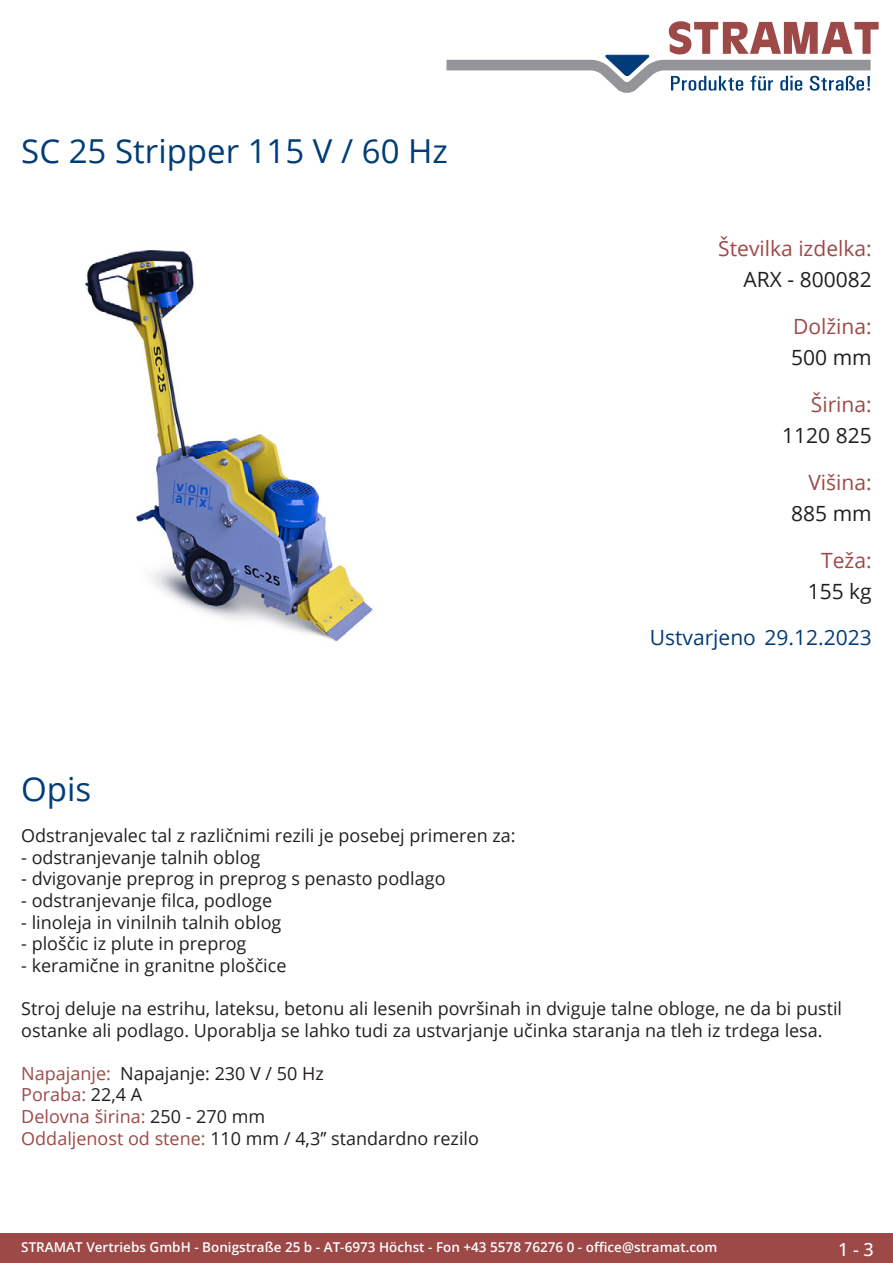
<style>
.page{position:relative;width:893px;height:1263px;background:#fff}
.page>*{position:absolute;margin:0;border:0;box-sizing:border-box;transform-origin:0 0}
.Produkttitel{font:33px "Open Sans";color:#003d78}
.TechDaten_Überschrif{font:21px "Open Sans";color:#9c4948}
.TechDaten_Inhalt{font:21px "Open Sans";color:#231f20}
.Erstellungsdatum{font:21px "Open Sans";color:#003d78}
.Beschreibung_Text{font:18px/21.6px "Open Sans";color:#231f20}
.t1{font:500 18px "Open Sans";color:#fff}
.t2{font:600 13.5px "Open Sans";color:#fff}
.s1{color:#9c4948}
</style>
<div class="page">
<div style="left:0;top:1233px;width:893px;height:30px;background:#9c4948"></div>
<svg style="left:446px;top:21px;width:433px;height:72px"></svg>
<img style="left:85px;top:250px;width:288px;height:392px">
<p class="Produkttitel" style="left:21px;top:128px;width:428px">SC 25 Stripper 115 V / 60 Hz</p>
<p class="TechDaten_Überschrif" style="left:718px;top:234px;width:155px">Številka izdelka:</p>
<p class="TechDaten_Inhalt" style="left:744px;top:265px;width:130px">ARX - 800082</p>
<p class="TechDaten_Überschrif" style="left:793px;top:312px;width:80px">Dolžina:</p>
<p class="TechDaten_Inhalt" style="left:791px;top:343px;width:82px">500 mm</p>
<p class="TechDaten_Überschrif" style="left:811px;top:390px;width:62px">Širina:</p>
<p class="TechDaten_Inhalt" style="left:782px;top:421px;width:91px">1120 825</p>
<p class="TechDaten_Überschrif" style="left:808px;top:468px;width:65px">Višina:</p>
<p class="TechDaten_Inhalt" style="left:791px;top:499px;width:82px">885 mm</p>
<p class="TechDaten_Überschrif" style="left:821px;top:546px;width:52px">Teža:</p>
<p class="TechDaten_Inhalt" style="left:808px;top:577px;width:66px">155 kg</p>
<p class="Erstellungsdatum" style="left:650px;top:623px;width:223px">Ustvarjeno 29.12.2023</p>
<p class="Produkttitel" style="left:21px;top:766px;width:72px">Opis</p>
<p class="Beschreibung_Text" style="left:21px;top:824px;width:496px">Odstranjevalec tal z različnimi rezili je posebej primeren za:</p>
<p class="Beschreibung_Text" style="left:21px;top:846px;width:241px">- odstranjevanje talnih oblog</p>
<p class="Beschreibung_Text" style="left:21px;top:867px;width:426px">- dvigovanje preprog in preprog s penasto podlago</p>
<p class="Beschreibung_Text" style="left:21px;top:889px;width:252px">- odstranjevanje filca, podloge</p>
<p class="Beschreibung_Text" style="left:21px;top:911px;width:262px">- linoleja in vinilnih talnih oblog</p>
<p class="Beschreibung_Text" style="left:21px;top:932px;width:227px">- ploščic iz plute in preprog</p>
<p class="Beschreibung_Text" style="left:21px;top:954px;width:267px">- keramične in granitne ploščice</p>
<p class="Beschreibung_Text" style="left:21px;top:997px;width:822px">Stroj deluje na estrihu, lateksu, betonu ali lesenih površinah in dviguje talne obloge, ne da bi pustil ostanke ali podlago. Uporablja se lahko tudi za ustvarjanje učinka staranja na tleh iz trdega lesa.</p>
<p class="Beschreibung_Text" style="left:21px;top:1062px;width:459px"><span class="s1">Napajanje:</span> Napajanje: 230 V / 50 Hz<br><span class="s1">Poraba:</span> 22,4 A<br><span class="s1">Delovna širina:</span> 250 - 270 mm<br><span class="s1">Oddaljenost od stene:</span> 110 mm / 4,3’’ standardno rezilo</p>
<p class="t2" style="left:21px;top:1238px;width:698px">STRAMAT Vertriebs GmbH - Bonigstraße 25 b - AT-6973 Höchst - Fon +43 5578 76276 0 - office@stramat.com</p>
<p class="t1" style="left:838px;top:1237px;width:37px">1 - 3</p>
</div>
